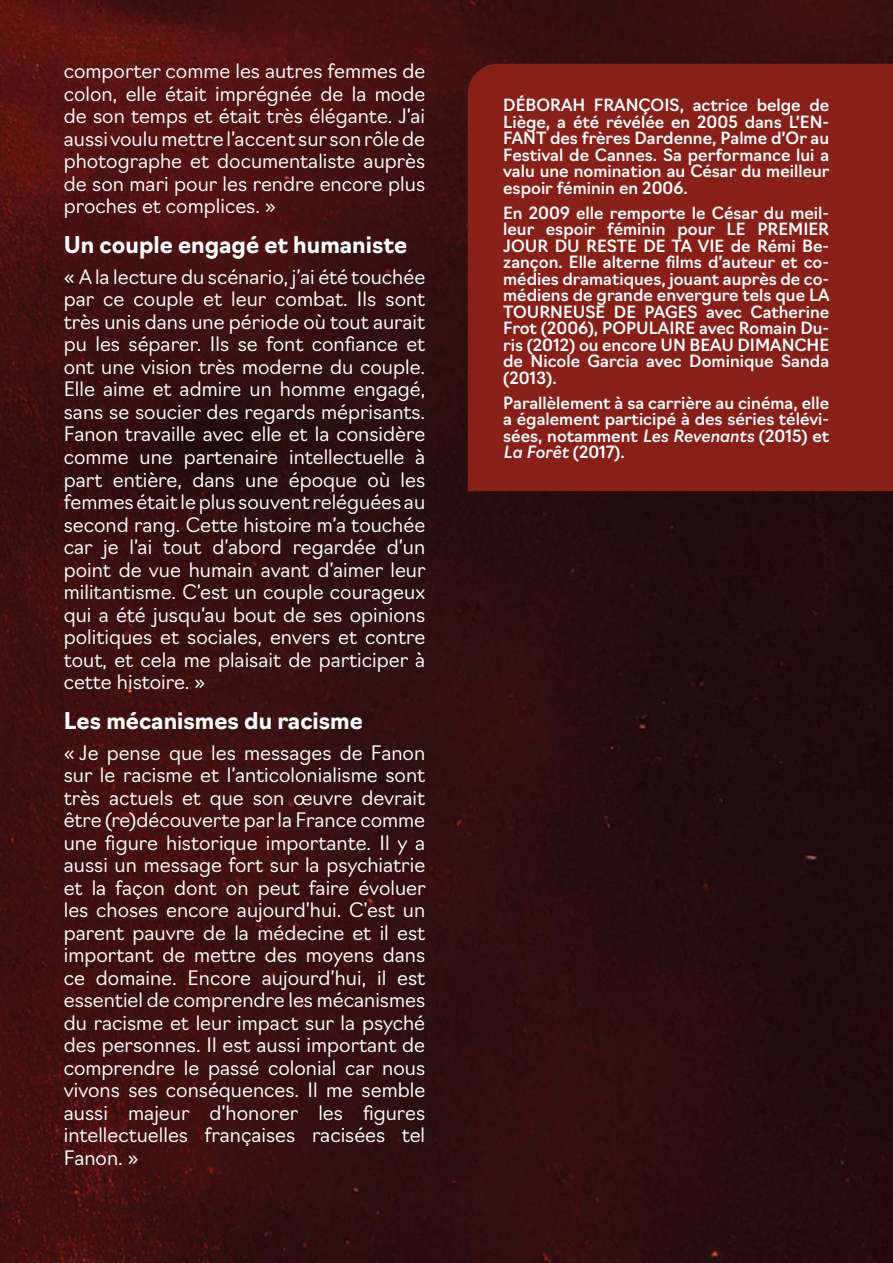
<style>
.page{position:relative;width:893px;height:1263px;background:#fff}
.page>*{position:absolute;margin:0;border:0;box-sizing:border-box;transform-origin:0 0}
.t1{font:700 22.5px "Navigo";color:#fff}
.t2{font:300 19.5px/22.5px "Navigo";color:#fff;text-align:justify}
.t3{font:500 16.5px/16.5px "Navigo";color:#fff;text-align:justify}
.s1{font-style:italic}
</style>
<div class="page">
<img style="left:0;top:0;width:893px;height:1263px">
<div style="left:468px;top:64px;width:425px;height:427px;background:#892017"></div>
<p class="t2" style="left:64px;top:58px;width:363px">comporter comme les autres femmes de colon, elle était imprégnée de la mode de son temps et était très élégante. J’ai aussi voulu mettre l’accent sur son rôle de photographe et documentaliste auprès de son mari pour les rendre encore plus proches et complices. »</p>
<p class="t1" style="left:64px;top:227px;width:345px">Un couple engagé et humaniste</p>
<p class="t2" style="left:64px;top:264px;width:363px">« A la lecture du scénario, j’ai été touchée par ce couple et leur combat. Ils sont très unis dans une période où tout aurait pu les séparer. Ils se font confiance et ont une vision très moderne du couple.<br>Elle aime et admire un homme engagé, sans se soucier des regards méprisants.<br>Fanon travaille avec elle et la considère comme une partenaire intellectuelle à part entière, dans une époque où les femmes était le plus souvent reléguées au second rang. Cette histoire m’a touchée car je l’ai tout d’abord regardée d’un point de vue humain avant d’aimer leur militantisme. C’est un couple courageux qui a été jusqu’au bout de ses opinions politiques et sociales, envers et contre tout, et cela me plaisait de participer à cette histoire. »</p>
<p class="t1" style="left:64px;top:703px;width:301px">Les mécanismes du racisme</p>
<p class="t2" style="left:64px;top:740px;width:363px">« Je pense que les messages de Fanon sur le racisme et l’anticolonialisme sont très actuels et que son œuvre devrait être (re)découverte par la France comme une figure historique importante. Il y a aussi un message fort sur la psychiatrie et la façon dont on peut faire évoluer les choses encore aujourd’hui. C’est un parent pauvre de la médecine et il est important de mettre des moyens dans ce domaine. Encore aujourd’hui, il est essentiel de comprendre les mécanismes du racisme et leur impact sur la psyché des personnes. Il est aussi important de comprendre le passé colonial car nous vivons ses conséquences. Il me semble aussi majeur d’honorer les figures intellectuelles françaises racisées tel Fanon. »</p>
<p class="t3" style="left:503px;top:96px;width:328px">DÉBORAH FRANÇOIS, actrice belge de Liège, a été révélée en 2005 dans L’EN-FANT des frères Dardenne, Palme d’Or au Festival de Cannes. Sa performance lui a valu une nomination au César du meilleur espoir féminin en 2006.</p>
<p class="t3" style="left:503px;top:203px;width:328px">En 2009 elle remporte le César du meil&shy;leur espoir féminin pour LE PREMIER JOUR DU RESTE DE TA VIE de Rémi Be&shy;zançon. Elle alterne films d’auteur et co&shy;médies dramatiques, jouant auprès de co&shy;médiens de grande envergure tels que LA TOURNEUSE DE PAGES avec Catherine Frot (2006), POPULAIRE avec Romain Du&shy;ris (2012) ou encore UN BEAU DIMANCHE de Nicole Garcia avec Dominique Sanda (2013).</p>
<p class="t3" style="left:503px;top:393px;width:328px">Parallèlement à sa carrière au cinéma, elle a également participé à des séries télévi&shy;sées, notamment <span class="s1">Les Revenants</span> (2015) et <span class="s1">La Forêt</span> (2017).</p>
</div>
